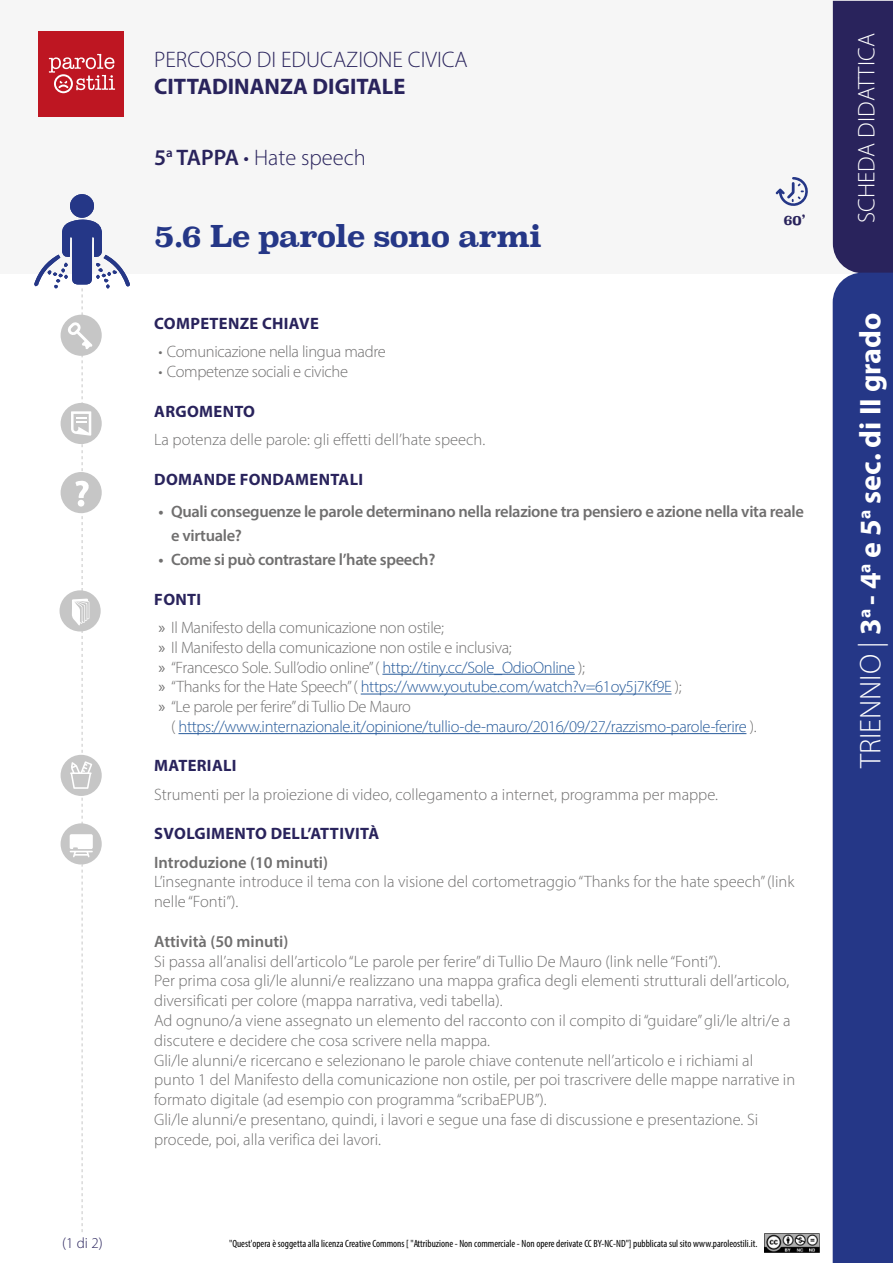
<style>
.page{position:relative;width:893px;height:1263px;background:#fff}
.page>*{position:absolute;margin:0;border:0;box-sizing:border-box;transform-origin:0 0}
.t1{font:700 30px "Myriad Pro";color:#fff}
.t2{font:700 30px "Superclarendon";letter-spacing:-.04em;color:#253787}
.t3{font:300 24px "Myriad Pro";color:#fff}
.t4{font:300 22.5px "Myriad Pro";color:#29235c}
.t5{font:700 22.5px "Myriad Pro";color:#29235c}
.t6{font:300 16.5px/19.8px "Myriad Pro";color:#706f6f}
.t7{font:300 16.5px/19.8px "Myriad Pro";letter-spacing:-.02em;color:#706f6f}
.t8{font:600 16.5px/24px "Myriad Pro";letter-spacing:-.02em;color:#706f6f}
.t9{font:300 16.5px "Myriad Pro";letter-spacing:-.02em;color:#275b9b}
.t10{font:700 16.5px "Myriad Pro";letter-spacing:.02em;color:#29235c}
.t11{font:600 16.5px "Myriad Pro";color:#706f6f}
.t12{font:300 15px "Myriad Pro";color:#29235c}
.t13{font:700 13.5px "Superclarendon";color:#29235c}
.t14{font:condensed 10.5px "Myriad Pro";color:#000}
.s1{font-weight:600}
.s2{font-weight:700;color:#29235c}
.s3{font-weight:400}
.s4{color:#275b9b}
.s5{color:#706f6f}
.s6{font-weight:300}
</style>
<div class="page">
<img style="left:765px;top:1233px;width:54px;height:19px">
<div style="left:0;top:0;width:893px;height:273px;background:#f6f6f6"></div>
<div style="left:833px;top:1px;width:60px;height:272px;background:#29235c"></div>
<div style="left:38px;top:31px;width:86px;height:86px;background:#be1622"></div>
<svg style="left:49px;top:54px;width:66px;height:39px"></svg>
<svg style="left:776px;top:177px;width:32px;height:29px"></svg>
<div style="left:833px;top:273px;width:60px;height:990px;background:#253787"></div>
<hr style="left:382px;top:674px;width:193px;height:1px;background:#275b9b">
<hr style="left:361px;top:694px;width:311px;height:1px;background:#275b9b">
<hr style="left:178px;top:733px;width:568px;height:1px;background:#275b9b">
<svg style="left:34px;top:194px;width:96px;height:1038px"></svg>
<p class="t12" style="left:62px;top:1234px;width:42px">(1 di 2)</p>
<h3 class="t4" style="left:154px;top:46px;width:315px">PERCORSO DI EDUCAZIONE CIVICA</h3>
<h3 class="t5" style="left:154px;top:72px;width:253px">CITTADINANZA DIGITALE</h3>
<h3 class="t4" style="left:154px;top:144px;width:213px"><span class="s1">5</span><sup>a</sup> <span class="s1">TAPPA</span> • Hate speech</h3>
<h1 class="t2" style="left:154px;top:214px;width:389px">5.6 Le parole sono armi</h1>
<p class="t13" style="left:783px;top:210px;width:23px">60’</p>
<p class="t10" style="left:154px;top:313px;width:166px">COMPETENZE CHIAVE</p>
<p class="t7" style="left:158px;top:342px;width:229px">• Comunicazione nella lingua madre</p>
<p class="t7" style="left:158px;top:362px;width:191px">• Competenze sociali e civiche</p>
<p class="t10" style="left:154px;top:400px;width:102px">ARGOMENTO</p>
<p class="t6" style="left:154px;top:429px;width:333px">La potenza delle parole: gli effetti dell’hate speech.</p>
<p class="t10" style="left:154px;top:468px;width:210px">DOMANDE FONDAMENTALI</p>
<p class="t8" style="left:171px;top:499px;width:634px;text-indent:-13px">• Quali conseguenze le parole determinano nella relazione tra pensiero e azione nella vita reale e virtuale?</p>
<p class="t8" style="left:158px;top:547px;width:278px">• Come si può contrastare l’hate speech?</p>
<p class="t7" style="left:154px;top:585px;width:291px;line-height:28.3px"><span class="s2">FONTI<br></span><span class="s3">»</span> Il Manifesto della comunicazione non ostile;</p>
<p class="t7" style="left:158px;top:637px;width:525px"><span class="s3">»</span> Il Manifesto della comunicazione non ostile e inclusiva;<br><span class="s3">»</span> “Francesco Sole. Sull’odio online” ( <span class="s4">http://tiny.cc/Sole_OdioOnline</span> );<br><span class="s3">»</span> “Thanks for the Hate Speech” ( <span class="s4">https://www.youtube.com/watch?v=61oy5j7Kf9E</span> ); <span class="s3">»</span> “Le parole per ferire” di Tullio De Mauro</p>
<p class="t9" style="left:171px;top:716px;width:587px"><span class="s5">(</span> https://www.internazionale.it/opinione/tullio-de-mauro/2016/09/27/razzismo-parole-ferire <span class="s5">).</span></p>
<p class="t10" style="left:154px;top:755px;width:84px">MATERIALI</p>
<p class="t6" style="left:154px;top:784px;width:565px">Strumenti per la proiezione di video, collegamento a internet, programma per mappe.</p>
<p class="t10" style="left:154px;top:823px;width:226px">SVOLGIMENTO DELL’ATTIVITÀ</p>
<p class="t11" style="left:154px;top:851px;width:176px">Introduzione (10 minuti)</p>
<p class="t6" style="left:154px;top:872px;width:642px">L’insegnante introduce il tema con la visione del cortometraggio “Thanks for the hate speech” (link nelle “Fonti”).</p>
<p class="t11" style="left:154px;top:931px;width:136px">Attività (50 minuti)</p>
<p class="t6" style="left:154px;top:951px;width:643px">Si passa all’analisi dell’articolo “Le parole per ferire” di Tullio De Mauro (link nelle “Fonti”).<br>Per prima cosa gli/le alunni/e realizzano una mappa grafica degli elementi strutturali dell’articolo, diversificati per colore (mappa narrativa, vedi tabella).<br>Ad ognuno/a viene assegnato un elemento del racconto con il compito di “guidare” gli/le altri/e a discutere e decidere che cosa scrivere nella mappa.<br>Gli/le alunni/e ricercano e selezionano le parole chiave contenute nell’articolo e i richiami al punto 1 del Manifesto della comunicazione non ostile, per poi trascrivere delle mappe narrative in formato digitale (ad esempio con programma “scribaEPUB”).<br>Gli/le alunni/e presentano, quindi, i lavori e segue una fase di discussione e presentazione. Si procede, poi, alla verifica dei lavori.</p>
<p class="t14" style="left:229px;top:1237px;width:530px">"Quest'opera è soggetta alla licenza Creative Commons [ "Attribuzione - Non commerciale - Non opere derivate CC BY-NC-ND"] pubblicata sul sito www.paroleostili.it.</p>
<h2 class="t3" style="left:852px;top:223px;width:191px;rotate:-90deg">SCHEDA DIDATTICA</h2>
<h1 class="t1" style="left:851px;top:768px;width:457px;rotate:-90deg"><span class="s6">TRIENNIO |</span> 3<sup>a</sup> - 4<sup>a</sup> e 5<sup>a</sup> sec. di II grado</h1>
</div>
